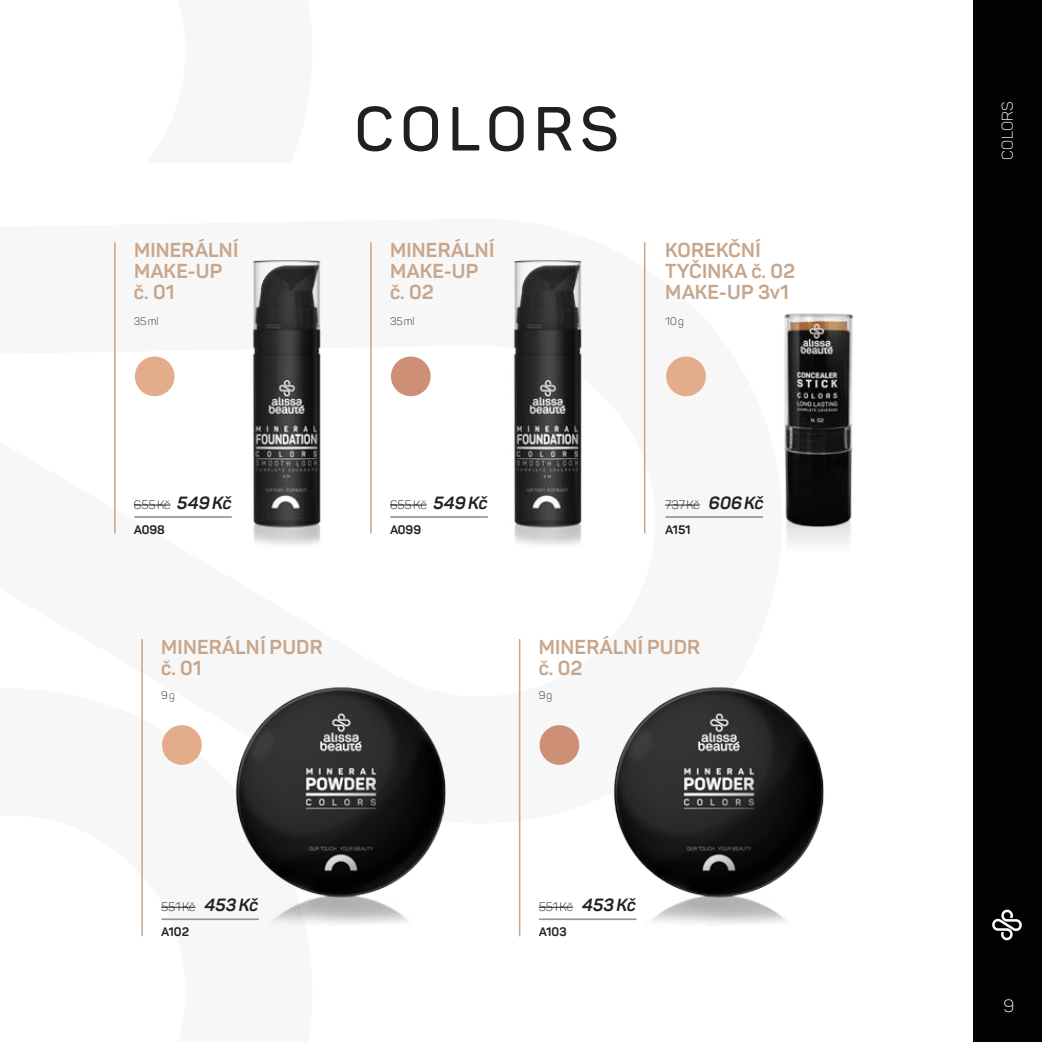
<style>
.page{position:relative;width:1042px;height:1042px;background:#fff}
.page>*{position:absolute;margin:0;border:0;box-sizing:border-box;transform-origin:0 0}
.t1{font:600 61.25px "Panton";letter-spacing:.11em;color:#231f20}
.t2{font:700 19.95px/21px "Panton";letter-spacing:.01em;color:#c7a68c}
.t3{font:300 17.5px "Panton";color:#fff}
.t4{font:300 15.4px "Panton";letter-spacing:.02em;color:#fff}
.t5{font:300 12.25px "Panton";color:#231f20}
.t6{font:700 12.25px "Panton";color:#231f20}
.t7{font:300 10.67px "Panton";letter-spacing:.06em;color:#231f20}
.s1{font-weight:700;font-style:italic;font-size:17.5px}
</style>
<div class="page">
<div style="left:973px;top:0;width:69px;height:1042px;background:#010203"></div>
<svg style="left:992px;top:909px;width:30px;height:31px"></svg>
<img style="left:252px;top:260px;width:69px;height:285px">
<img style="left:513px;top:260px;width:69px;height:285px">
<img style="left:776px;top:313px;width:77px;height:221px">
<hr style="left:114px;top:243px;width:2px;height:290px;background:#c7a68c">
<hr style="left:370px;top:243px;width:2px;height:290px;background:#c7a68c">
<hr style="left:644px;top:243px;width:1px;height:290px;background:#c7a68c">
<hr style="left:134px;top:505px;width:36px;height:1px;background:#231f20">
<hr style="left:135px;top:516px;width:96px;height:2px;background:#989999">
<hr style="left:390px;top:505px;width:37px;height:1px;background:#231f20">
<hr style="left:391px;top:516px;width:96px;height:2px;background:#989999">
<hr style="left:665px;top:505px;width:35px;height:1px;background:#231f20">
<hr style="left:666px;top:516px;width:96px;height:2px;background:#989999">
<div style="left:135px;top:356px;width:39px;height:40px;background:#e3ac8a;border-radius:50%"></div>
<div style="left:391px;top:356px;width:40px;height:40px;background:#cd8f75;border-radius:50%"></div>
<div style="left:666px;top:356px;width:40px;height:40px;background:#e3ac8a;border-radius:50%"></div>
<img style="left:221px;top:687px;width:225px;height:239px">
<img style="left:598px;top:687px;width:226px;height:237px">
<hr style="left:141px;top:639px;width:2px;height:297px;background:#c7a68c">
<hr style="left:519px;top:639px;width:1px;height:297px;background:#c7a68c">
<hr style="left:161px;top:907px;width:34px;height:1px;background:#231f20">
<hr style="left:162px;top:918px;width:96px;height:2px;background:#989999">
<hr style="left:539px;top:907px;width:34px;height:1px;background:#231f20">
<hr style="left:539px;top:918px;width:97px;height:2px;background:#989999">
<div style="left:162px;top:725px;width:40px;height:40px;background:#e3ac8a;border-radius:50%"></div>
<div style="left:539px;top:725px;width:40px;height:40px;background:#cd8f75;border-radius:50%"></div>
<h1 class="t1" style="left:355px;top:91px;width:265px">COLORS</h1>
<p class="t4" style="left:998px;top:160px;width:60px;rotate:-90deg">COLORS</p>
<p class="t2" style="left:134px;top:239px;width:106px">MINERÁLNÍ<br>MAKE-UP<br>Č. 01</p>
<p class="t2" style="left:390px;top:239px;width:106px">MINERÁLNÍ<br>MAKE-UP<br>Č. 02</p>
<p class="t2" style="left:665px;top:239px;width:131px">KOREKČNÍ<br>TYČINKA Č. 02<br>MAKE-UP 3V1</p>
<p class="t7" style="left:134px;top:315px;width:26px">35ml</p>
<p class="t7" style="left:390px;top:315px;width:26px">35ml</p>
<p class="t7" style="left:665px;top:315px;width:20px">10g</p>
<p class="t5" style="left:134px;top:497px;width:99px">655Kč <span class="s1">549Kč</span></p>
<p class="t6" style="left:134px;top:522px;width:33px">A098</p>
<p class="t5" style="left:390px;top:497px;width:99px">655Kč <span class="s1">549Kč</span></p>
<p class="t6" style="left:390px;top:522px;width:33px">A099</p>
<p class="t5" style="left:665px;top:497px;width:100px">737Kč <span class="s1">606Kč</span></p>
<p class="t6" style="left:665px;top:522px;width:27px">A151</p>
<p class="t2" style="left:161px;top:636px;width:163px">MINERÁLNÍ PUDR<br>Č. 01</p>
<p class="t2" style="left:539px;top:636px;width:163px">MINERÁLNÍ PUDR<br>Č. 02</p>
<p class="t7" style="left:161px;top:689px;width:15px">9g</p>
<p class="t7" style="left:539px;top:689px;width:15px">9g</p>
<p class="t5" style="left:161px;top:899px;width:99px">551Kč <span class="s1">453Kč</span></p>
<p class="t6" style="left:161px;top:924px;width:29px">A102</p>
<p class="t5" style="left:539px;top:899px;width:99px">551Kč <span class="s1">453Kč</span></p>
<p class="t6" style="left:539px;top:924px;width:30px">A103</p>
<p class="t3" style="left:1003px;top:995px;width:12px">9</p>
</div>
